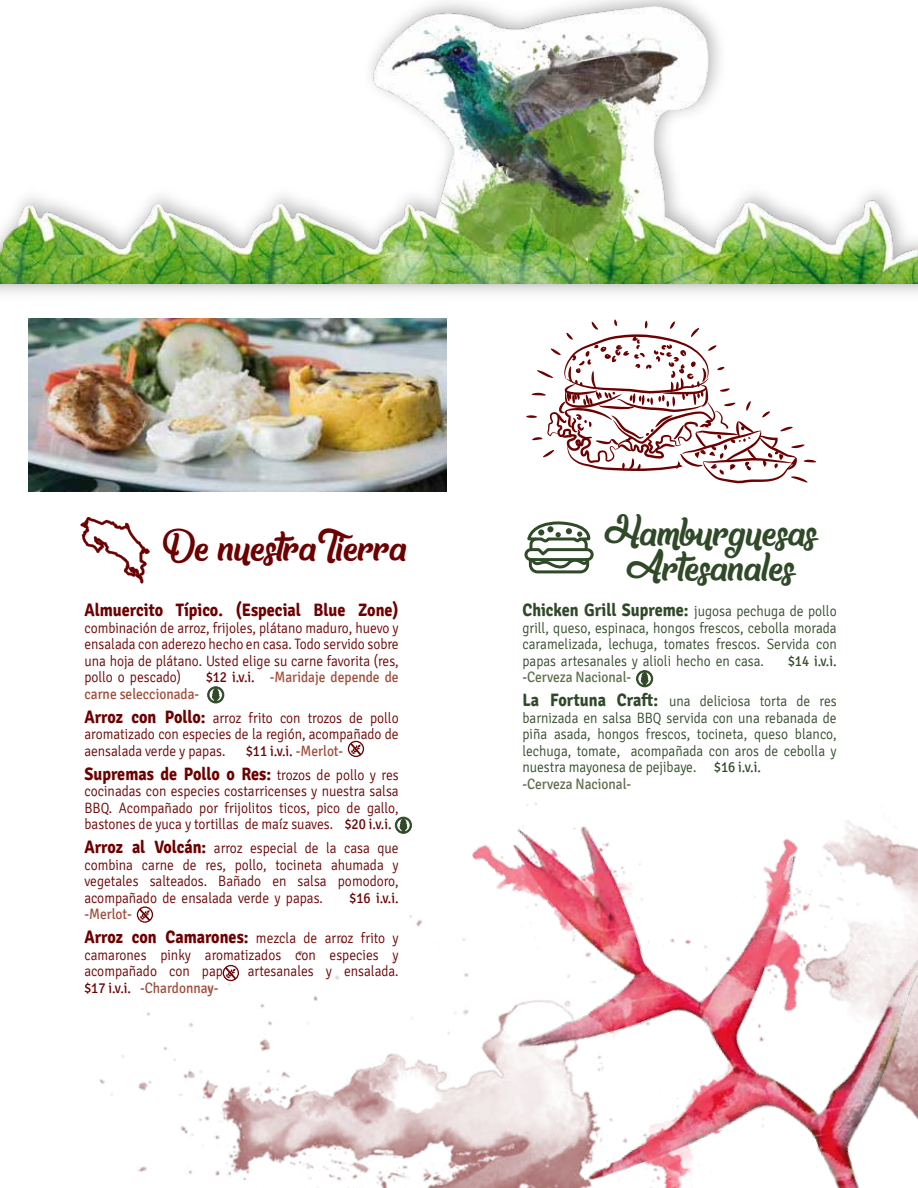
<style>
.page{position:relative;width:918px;height:1188px;background:#fff}
.page>*{position:absolute;margin:0;border:0;box-sizing:border-box;transform-origin:0 0}
.t1{font:45px/34.5px "Another day in Paradise";color:#304a29;text-align:center}
.t2{font:45px "Another day in Paradise";color:#6d0001}
.t3{font:700 18px "Signika";color:#6d0001;scale:.9 1}
.t4{font:700 18px "Signika";color:#304a29;scale:.9 1}
.t5{font:300 15px/16.5px "Signika";color:#6d0001;text-align:justify;scale:.9 1}
.t6{font:300 15px/16.5px "Signika";color:#304a29;scale:.9 1}
.t7{font:15px "Signika";color:#a04b3a;scale:.9 1}
.t8{font:15px "Signika";color:#6d0001;scale:.9 1}
.t9{font:15px "Signika";color:#304a29;scale:.9 1}
.s1{color:#6d0001}
.s2{font-weight:400;color:#a04b3a}
.s3{font-weight:700;font-size:18px}
.s4{color:#a04b3a}
.s5{font-weight:300;font-size:15px}
.s6{font-weight:400}
.s7{font-weight:400;color:#5b6d49}
</style>
<div class="page">
<svg style="left:80px;top:517px;width:70px;height:66px"></svg>
<svg style="left:348px;top:741px;width:16px;height:16px"></svg>
<svg style="left:208px;top:687px;width:16px;height:17px"></svg>
<svg style="left:395px;top:817px;width:17px;height:17px"></svg>
<div style="left:524px;top:548px;width:70px;height:13px;border:3px solid #304a29;border-radius:5px"></div>
<svg style="left:526px;top:523px;width:66px;height:51px"></svg>
<svg style="left:639px;top:670px;width:11px;height:2px"></svg>
<img style="left:28px;top:318px;width:418px;height:173px">
<img style="left:99px;top:906px;width:339px;height:282px">
<svg style="left:0;top:283px;width:918px;height:10px"></svg>
<img style="left:0;top:6px;width:918px;height:277px">
<img style="left:438px;top:672px;width:480px;height:516px">
<svg style="left:526px;top:319px;width:290px;height:165px"></svg>
<h1 class="t2" style="left:162px;top:521px;width:246px">De nuestraTierra</h1>
<p class="t3" style="left:84px;top:599px;width:351px">Almuercito Típico. (Especial Blue Zone)</p>
<p class="t5" style="left:84px;top:620px;width:351px">combinación de arroz, frijoles, plátano maduro, huevo y ensalada con aderezo hecho en casa. Todo servido sobre una hoja de plátano. Usted elige su carne favorita (res, pollo o pescado)</p>
<p class="t7" style="left:206px;top:669px;width:216px"><span class="s1">$12 i.v.i.</span> -Maridaje depende de</p>
<p class="t5" style="left:84px;top:682px;width:351px;line-height:24px"><span class="s2">carne seleccionada-<br></span><span class="s3">Arroz con Pollo:</span> arroz frito con trozos de pollo</p>
<p class="t5" style="left:84px;top:726px;width:351px">aromatizado con especies de la región, acompañado de aensalada verde y papas.</p>
<p class="t8" style="left:246px;top:742px;width:109px">$11 i.v.i. <span class="s4">-Merlot-</span></p>
<p class="t3" style="left:84px;top:763px;width:351px">Supremas de Pollo o Res: <span class="s5">trozos de pollo y res</span></p>
<p class="t5" style="left:84px;top:783px;width:351px">cocinadas con especies costarricenses y nuestra salsa BBQ. Acompañado por frijolitos ticos, pico de gallo, bastones de yuca y tortillas de maíz suaves. <span class="s6">$20 i.v.i.</span></p>
<p class="t5" style="left:84px;top:840px;width:351px"><span class="s3">Arroz al Volcán:</span> arroz especial de la casa que combina carne de res, pollo, tocineta ahumada y vegetales salteados. Bañado en salsa pomodoro, acompañado de ensalada verde y papas.</p>
<p class="t8" style="left:350px;top:889px;width:56px">$16 i.v.i.</p>
<p class="t5" style="left:84px;top:903px;width:351px;line-height:24px"><span class="s2">-Merlot-<br></span><span class="s3">Arroz con Camarones:</span> mezcla de arroz frito y</p>
<p class="t5" style="left:84px;top:947px;width:351px">camarones pinky aromatizados con especies y acompañado con papas artesanales y ensalada. <span class="s6">$17 i.v.i.</span> <span class="s2">-Chardonnay-</span></p>
<h1 class="t1" style="left:604px;top:517px;width:214px">Hamburguesas<br>Artesanales</h1>
<p class="t4" style="left:522px;top:599px;width:351px">Chicken Grill Supreme: <span class="s5">jugosa pechuga de pollo</span></p>
<p class="t6" style="left:522px;top:620px;width:351px;text-align:justify">grill, queso, espinaca, hongos frescos, cebolla morada caramelizada, lechuga, tomates frescos. Servida con papas artesanales y alioli hecho en casa.</p>
<p class="t9" style="left:788px;top:652px;width:55px">$14 i.v.i.</p>
<p class="t6" style="left:522px;top:666px;width:351px;line-height:24px"><span class="s7">-Cerveza Nacional-<br></span><span class="s3">La Fortuna Craft:</span> una deliciosa torta de res</p>
<p class="t6" style="left:522px;top:710px;width:351px">barnizada en salsa BBQ servida con una rebanada de piña asada, hongos frescos, tocineta, queso blanco, lechuga, tomate, acompañada con aros de cebolla y nuestra mayonesa de pejibaye. <span class="s6">$16 i.v.i.<br></span><span class="s7">-Cerveza Nacional-</span></p>
</div>
